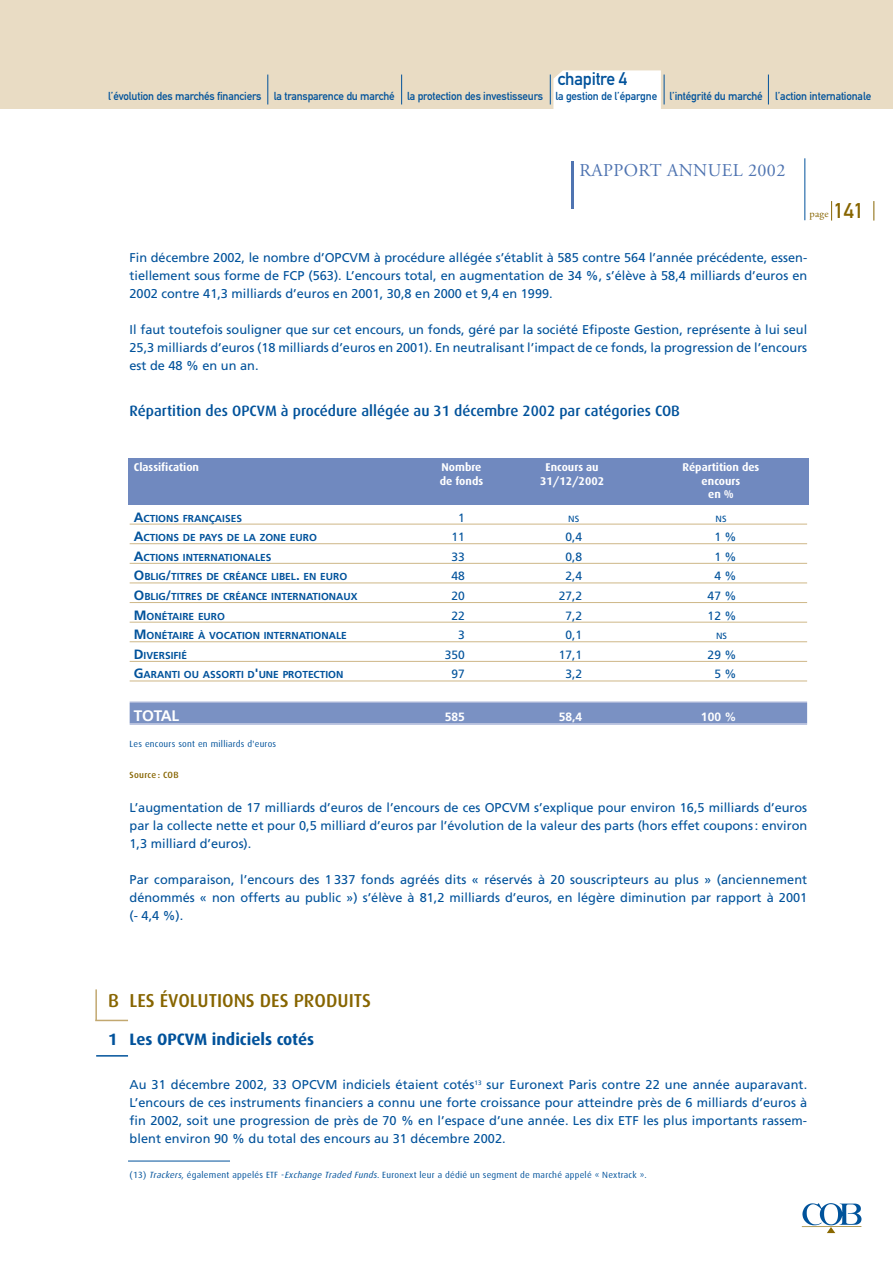
<style>
.page{position:relative;width:893px;height:1262px;background:#fff}
.page>*{position:absolute;margin:0;border:0;box-sizing:border-box;transform-origin:0 0}
.t1{font:500 18.75px "Dax";color:#876500}
.t2{font:18px "Adobe Garamond";letter-spacing:.025em;color:#4f74b1}
.t3{font:18px "DIN Mittelschrift";letter-spacing:-.015em;color:#00529b}
.t4{font:700 16.5px "Dax";color:#00529b}
.t5{font:700 15.3px "Frutiger";letter-spacing:-.015em;color:#fff}
.t6{font:500 15px "Dax";color:#00529b}
.t7{font:12.75px/18px "Frutiger";color:#00529b;text-align:justify}
.t8{font:12px "Frutiger";color:#00529b}
.t9{font:700 12px "Frutiger";color:#fff}
.t10{font:11.4px "DIN Mittelschrift";letter-spacing:-.015em;color:#00529b}
.t11{font:700 11.25px/13.5px "Dax";color:#fff;text-align:center}
.t12{font:10.5px "Adobe Garamond";color:#876500}
.t13{font:700 10.2px "Frutiger";color:#00529b}
.t14{font:9px "Dax";letter-spacing:.025em;color:#00529b}
.t15{font:500 9px "Dax";letter-spacing:.025em;color:#876500}
.t16{font:9px "Frutiger";color:#00529b}
.s1{font-family:"DIN Mittelschrift";font-size:21px}
.s2{font-size:13.5px}
.s3{font-style:italic}
</style>
<div class="page">
<div style="left:0;top:0;width:892px;height:108px;background:#e9dcc4"></div>
<hr style="left:571px;top:161px;width:3px;height:47px;background:#4f74b1">
<hr style="left:804px;top:158px;width:1px;height:62px;background:#00529b">
<svg style="left:802px;top:1203px;width:59px;height:30px"></svg>
<hr style="left:801px;top:1226px;width:60px;height:1px;background:#8a6800">
<svg style="left:831px;top:201px;width:1px;height:19px"></svg>
<svg style="left:873px;top:201px;width:1px;height:19px"></svg>
<svg style="left:267px;top:75px;width:1px;height:29px"></svg>
<svg style="left:401px;top:75px;width:1px;height:29px"></svg>
<svg style="left:550px;top:70px;width:114px;height:39px;background:#fbfbfa"></svg>
<svg style="left:768px;top:75px;width:1px;height:29px"></svg>
<div style="left:128px;top:458px;width:680px;height:47px;background:#7089bf"></div>
<hr style="left:130px;top:524px;width:677px;height:1px;background:#ceb787">
<hr style="left:130px;top:543px;width:677px;height:1px;background:#ceb787">
<hr style="left:130px;top:563px;width:677px;height:1px;background:#ceb787">
<hr style="left:130px;top:582px;width:677px;height:1px;background:#ceb787">
<hr style="left:130px;top:602px;width:677px;height:1px;background:#ceb787">
<hr style="left:130px;top:622px;width:677px;height:1px;background:#ceb787">
<hr style="left:130px;top:641px;width:677px;height:1px;background:#ceb787">
<hr style="left:130px;top:661px;width:677px;height:1px;background:#ceb787">
<hr style="left:130px;top:680px;width:677px;height:1px;background:#ceb787">
<hr style="left:130px;top:701px;width:677px;height:2px;background:#a9b5d8">
<div style="left:130px;top:703px;width:677px;height:20px;background:#7a91c3"></div>
<hr style="left:130px;top:723px;width:677px;height:1px;background:#a9b5d8">
<hr style="left:95px;top:989px;width:2px;height:31px;background:#c2a870">
<hr style="left:95px;top:1019px;width:33px;height:2px;background:#c2a870">
<hr style="left:96px;top:1055px;width:32px;height:1px;background:#00529b">
<hr style="left:128px;top:1160px;width:102px;height:1px;background:#00529b">
<h2 class="t3" style="left:558px;top:73px;width:71px">chapitre 4</h2>
<p class="t10" style="left:108px;top:92px;width:764px">l’évolution des marchés financiers la transparence du marché la protection des investisseurs la gestion de l’épargne l’intégrité du marché l’action internationale</p>
<h2 class="t2" style="left:579px;top:163px;width:207px">RAPPORT ANNUEL 2002</h2>
<p class="t12" style="left:809px;top:210px;width:56px">page <span class="s1">141</span></p>
<p class="t7" style="left:129px;top:250px;width:679px">Fin décembre 2002, le nombre d’OPCVM à procédure allégée s’établit à 585 contre 564 l’année précédente, essen&shy;tiellement sous forme de FCP (563). L’encours total, en augmentation de 34 %, s’élève à 58,4 milliards d’euros en 2002 contre 41,3 milliards d’euros en 2001, 30,8 en 2000 et 9,4 en 1999.</p>
<p class="t7" style="left:129px;top:322px;width:679px">Il faut toutefois souligner que sur cet encours, un fonds, géré par la société Efiposte Gestion, représente à lui seul 25,3 milliards d’euros (18 milliards d’euros en 2001). En neutralisant l’impact de ce fonds, la progression de l’encours est de 48 % en un an.</p>
<p class="t6" style="left:129px;top:404px;width:552px">Répartition des OPCVM à procédure allégée au 31 décembre 2002 par catégories COB</p>
<p class="t11" style="left:134px;top:461px;width:67px">Classification</p>
<p class="t11" style="left:441px;top:461px;width:41px">Nombre</p>
<p class="t11" style="left:545px;top:461px;width:55px">Encours au</p>
<p class="t11" style="left:682px;top:461px;width:78px">Répartition des</p>
<p class="t11" style="left:440px;top:475px;width:45px">de fonds</p>
<p class="t11" style="left:540px;top:475px;width:65px">31/12/2002</p>
<p class="t11" style="left:701px;top:475px;width:40px">encours en %</p>
<p class="t13" style="left:134px;top:514px;width:109px"><span class="s2">A</span>CTIONS FRANÇAISES</p>
<p class="t8" style="left:458px;top:512px;width:8px">1</p>
<p class="t16" style="left:568px;top:515px;width:12px">NS</p>
<p class="t16" style="left:715px;top:515px;width:12px">NS</p>
<p class="t13" style="left:134px;top:533px;width:184px"><span class="s2">A</span>CTIONS DE PAYS DE LA ZONE EURO</p>
<p class="t8" style="left:451px;top:532px;width:15px">11</p>
<p class="t8" style="left:565px;top:532px;width:18px">0,4</p>
<p class="t8" style="left:714px;top:532px;width:24px">1 %</p>
<p class="t13" style="left:134px;top:553px;width:139px"><span class="s2">A</span>CTIONS INTERNATIONALES</p>
<p class="t8" style="left:451px;top:552px;width:15px">33</p>
<p class="t8" style="left:565px;top:552px;width:18px">0,8</p>
<p class="t8" style="left:714px;top:552px;width:24px">1 %</p>
<p class="t13" style="left:134px;top:573px;width:215px"><span class="s2">O</span>BLIG<span class="s2">/</span>TITRES DE CRÉANCE LIBEL<span class="s2">.</span> EN EURO</p>
<p class="t8" style="left:451px;top:571px;width:15px">48</p>
<p class="t8" style="left:565px;top:571px;width:18px">2,4</p>
<p class="t8" style="left:714px;top:571px;width:24px">4 %</p>
<p class="t13" style="left:134px;top:592px;width:225px"><span class="s2">O</span>BLIG<span class="s2">/</span>TITRES DE CRÉANCE INTERNATIONAUX</p>
<p class="t8" style="left:451px;top:591px;width:15px">20</p>
<p class="t8" style="left:558px;top:591px;width:25px">27,2</p>
<p class="t8" style="left:707px;top:591px;width:30px">47 %</p>
<p class="t13" style="left:134px;top:612px;width:93px"><span class="s2">M</span>ONÉTAIRE EURO</p>
<p class="t8" style="left:451px;top:610px;width:15px">22</p>
<p class="t8" style="left:565px;top:610px;width:18px">7,2</p>
<p class="t8" style="left:707px;top:610px;width:30px">12 %</p>
<p class="t13" style="left:134px;top:631px;width:214px"><span class="s2">M</span>ONÉTAIRE À VOCATION INTERNATIONALE</p>
<p class="t8" style="left:458px;top:630px;width:8px">3</p>
<p class="t8" style="left:565px;top:630px;width:18px">0,1</p>
<p class="t16" style="left:716px;top:632px;width:12px">NS</p>
<p class="t13" style="left:134px;top:651px;width:55px"><span class="s2">D</span>IVERSIFIÉ</p>
<p class="t8" style="left:444px;top:650px;width:22px">350</p>
<p class="t8" style="left:558px;top:650px;width:25px">17,1</p>
<p class="t8" style="left:707px;top:650px;width:30px">29 %</p>
<p class="t13" style="left:134px;top:671px;width:211px"><span class="s2">G</span>ARANTI OU ASSORTI D<span class="s2">'</span>UNE PROTECTION</p>
<p class="t8" style="left:451px;top:669px;width:15px">97</p>
<p class="t8" style="left:565px;top:669px;width:18px">3,2</p>
<p class="t8" style="left:714px;top:669px;width:24px">5 %</p>
<p class="t5" style="left:134px;top:709px;width:47px">TOTAL</p>
<p class="t9" style="left:444px;top:712px;width:22px">585</p>
<p class="t9" style="left:558px;top:712px;width:25px">58,4</p>
<p class="t9" style="left:701px;top:712px;width:37px">100 %</p>
<p class="t14" style="left:130px;top:740px;width:148px">Les encours sont en milliards d'euros</p>
<p class="t15" style="left:130px;top:770px;width:50px">Source : COB</p>
<p class="t7" style="left:129px;top:799px;width:679px">L’augmentation de 17 milliards d’euros de l’encours de ces OPCVM s’explique pour environ 16,5 milliards d’euros par la collecte nette et pour 0,5 milliard d’euros par l’évolution de la valeur des parts (hors effet coupons : environ 1,3 milliard d’euros).</p>
<p class="t7" style="left:129px;top:871px;width:679px">Par comparaison, l’encours des 1 337 fonds agréés dits « réservés à 20 souscripteurs au plus » (anciennement dénommés « non offerts au public ») s’élève à 81,2 milliards d’euros, en légère diminution par rapport à 2001 (- 4,4 %).</p>
<h1 class="t1" style="left:108px;top:992px;width:264px">B LES ÉVOLUTIONS DES PRODUITS</h1>
<p class="t4" style="left:108px;top:1032px;width:207px">1 Les OPCVM indiciels cotés</p>
<p class="t7" style="left:129px;top:1076px;width:679px">Au 31 décembre 2002, 33 OPCVM indiciels étaient cotés<sup>13</sup> sur Euronext Paris contre 22 une année auparavant.<br>L’encours de ces instruments financiers a connu une forte croissance pour atteindre près de 6 milliards d’euros à fin 2002, soit une progression de près de 70 % en l’espace d’une année. Les dix ETF les plus importants rassem&shy;blent environ 90 % du total des encours au 31 décembre 2002.</p>
<p class="t14" style="left:129px;top:1170px;width:518px">(13) <span class="s3">Trackers</span>, également appelés ETF -<span class="s3">Exchange Traded Funds</span>. Euronext leur a dédié un segment de marché appelé « Nextrack ».</p>
</div>
